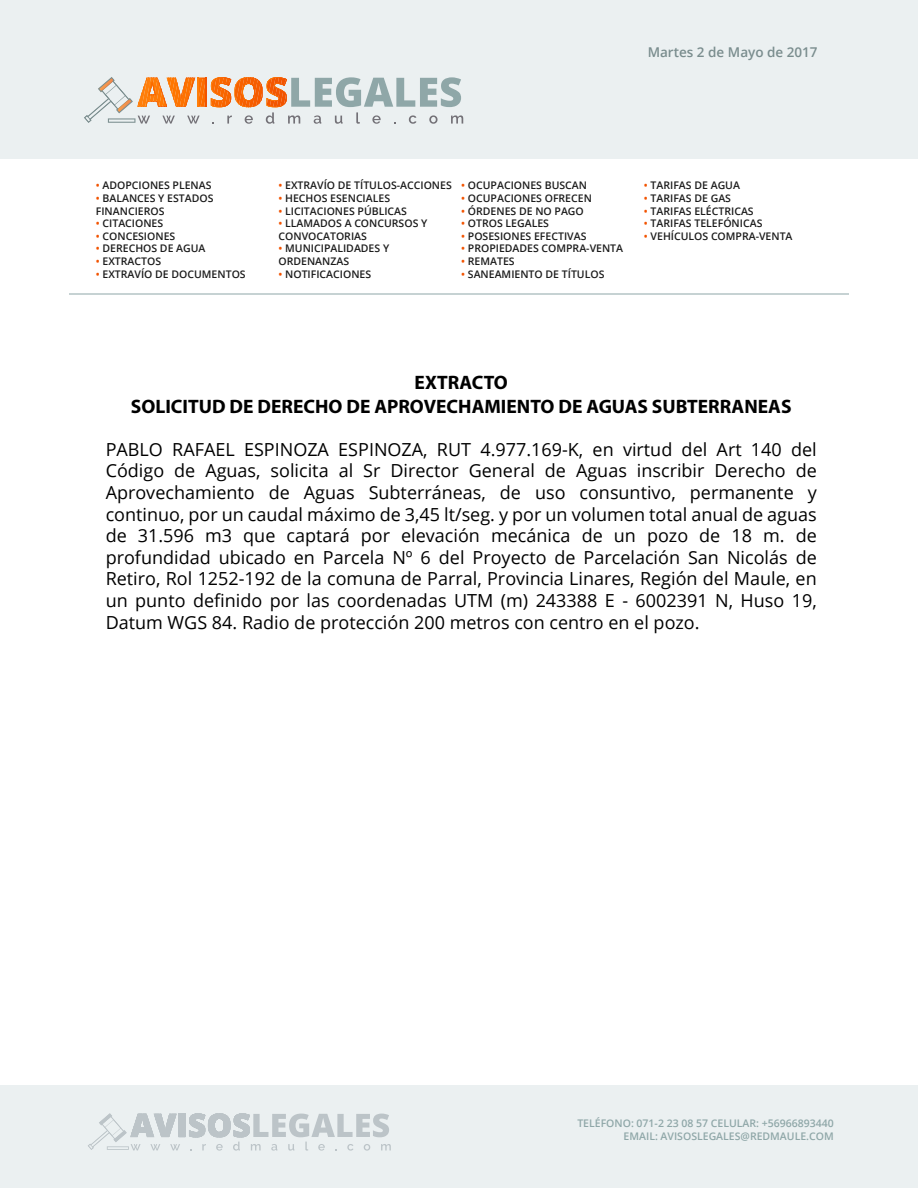
<style>
.page{position:relative;width:918px;height:1188px;background:#fff}
.page>*{position:absolute;margin:0;border:0;box-sizing:border-box;transform-origin:0 0}
.t1{font:700 19.5px/23.4px "Myriad Pro";color:#000;text-align:center}
.t2{font:18px/21.6px "Open Sans";color:#000;text-align:justify}
.t3{font:600 13.5px "Open Sans";color:#7a8d8e}
.t4{font:600 10.5px/12.6px "Open Sans";color:#1b1b1b}
.t5{font:600 10.5px/12.6px "Open Sans";color:#8fa7a8;text-align:right}
.s1{color:#f25300}
</style>
<div class="page">
<div style="left:0;top:0;width:918px;height:159px;background:#ebf0f1"></div>
<svg style="left:84px;top:77px;width:379px;height:47px"></svg>
<svg style="left:108px;top:118px;width:27px;height:5px"></svg>
<div style="left:0;top:1086px;width:918px;height:102px;background:#ebf0f1"></div>
<svg style="left:88px;top:1113px;width:303px;height:38px"></svg>
<svg style="left:107px;top:1146px;width:22px;height:4px"></svg>
<hr style="left:69px;top:294px;width:780px;height:1px;background:#8fa7a8">
<p class="t3" style="left:648px;top:43px;width:171px">Martes 2 de Mayo de 2017</p>
<p class="t4" style="left:96px;top:179px;width:117px"><span class="s1">•</span> ADOPCIONES PLENAS</p>
<p class="t4" style="left:96px;top:192px;width:119px"><span class="s1">•</span> BALANCES Y ESTADOS<br>FINANCIEROS</p>
<p class="t4" style="left:96px;top:217px;width:69px"><span class="s1">•</span> CITACIONES</p>
<p class="t4" style="left:96px;top:230px;width:81px"><span class="s1">•</span> CONCESIONES</p>
<p class="t4" style="left:96px;top:242px;width:111px"><span class="s1">•</span> DERECHOS DE AGUA</p>
<p class="t4" style="left:96px;top:255px;width:67px"><span class="s1">•</span> EXTRACTOS</p>
<p class="t4" style="left:96px;top:267px;width:151px"><span class="s1">•</span> EXTRAVÍO DE DOCUMENTOS</p>
<p class="t4" style="left:279px;top:179px;width:175px"><span class="s1">•</span> EXTRAVÍO DE TÍTULOS-ACCIONES</p>
<p class="t4" style="left:279px;top:192px;width:113px"><span class="s1">•</span> HECHOS ESENCIALES</p>
<p class="t4" style="left:279px;top:204px;width:130px"><span class="s1">•</span> LICITACIONES PÚBLICAS</p>
<p class="t4" style="left:279px;top:217px;width:150px"><span class="s1">•</span> LLAMADOS A CONCURSOS Y<br>CONVOCATORIAS</p>
<p class="t4" style="left:279px;top:242px;width:112px"><span class="s1">•</span> MUNICIPALIDADES Y<br>ORDENANZAS</p>
<p class="t4" style="left:279px;top:267px;width:94px"><span class="s1">•</span> NOTIFICACIONES</p>
<p class="t4" style="left:461px;top:179px;width:127px"><span class="s1">•</span> OCUPACIONES BUSCAN</p>
<p class="t4" style="left:461px;top:192px;width:132px"><span class="s1">•</span> OCUPACIONES OFRECEN</p>
<p class="t4" style="left:461px;top:204px;width:124px"><span class="s1">•</span> ÓRDENES DE NO PAGO</p>
<p class="t4" style="left:461px;top:217px;width:89px"><span class="s1">•</span> OTROS LEGALES</p>
<p class="t4" style="left:461px;top:230px;width:127px"><span class="s1">•</span> POSESIONES EFECTIVAS</p>
<p class="t4" style="left:461px;top:242px;width:163px"><span class="s1">•</span> PROPIEDADES COMPRA-VENTA</p>
<p class="t4" style="left:461px;top:255px;width:55px"><span class="s1">•</span> REMATES</p>
<p class="t4" style="left:461px;top:267px;width:145px"><span class="s1">•</span> SANEAMIENTO DE TÍTULOS</p>
<p class="t4" style="left:644px;top:179px;width:98px"><span class="s1">•</span> TARIFAS DE AGUA</p>
<p class="t4" style="left:644px;top:192px;width:89px"><span class="s1">•</span> TARIFAS DE GAS</p>
<p class="t4" style="left:644px;top:204px;width:111px"><span class="s1">•</span> TARIFAS ELÉCTRICAS</p>
<p class="t4" style="left:644px;top:217px;width:120px"><span class="s1">•</span> TARIFAS TELEFÓNICAS</p>
<p class="t4" style="left:644px;top:230px;width:150px"><span class="s1">•</span> VEHÍCULOS COMPRA-VENTA</p>
<p class="t1" style="left:131px;top:370px;width:662px">EXTRACTO<br>SOLICITUD DE DERECHO DE APROVECHAMIENTO DE AGUAS SUBTERRANEAS</p>
<p class="t2" style="left:106px;top:438px;width:713px">PABLO RAFAEL ESPINOZA ESPINOZA, RUT 4.977.169-K, en virtud del Art 140 del Código de Aguas, solicita al Sr Director General de Aguas inscribir Derecho de Aprovechamiento de Aguas Subterráneas, de uso consuntivo, permanente y continuo, por un caudal máximo de 3,45 lt/seg. y por un volumen total anual de aguas de 31.596 m3 que captará por elevación mecánica de un pozo de 18 m. de profundidad ubicado en Parcela Nº 6 del Proyecto de Parcelación San Nicolás de Retiro, Rol 1252-192 de la comuna de Parral, Provincia Linares, Región del Maule, en un punto definido por las coordenadas UTM (m) 243388 E - 6002391 N, Huso 19, Datum WGS 84. Radio de protección 200 metros con centro en el pozo.</p>
<p class="t5" style="left:577px;top:1117px;width:258px">TELÉFONO: 071-2 23 08 57 CELULAR: +56966893440<br>EMAIL: AVISOSLEGALES@REDMAULE.COM</p>
</div>
